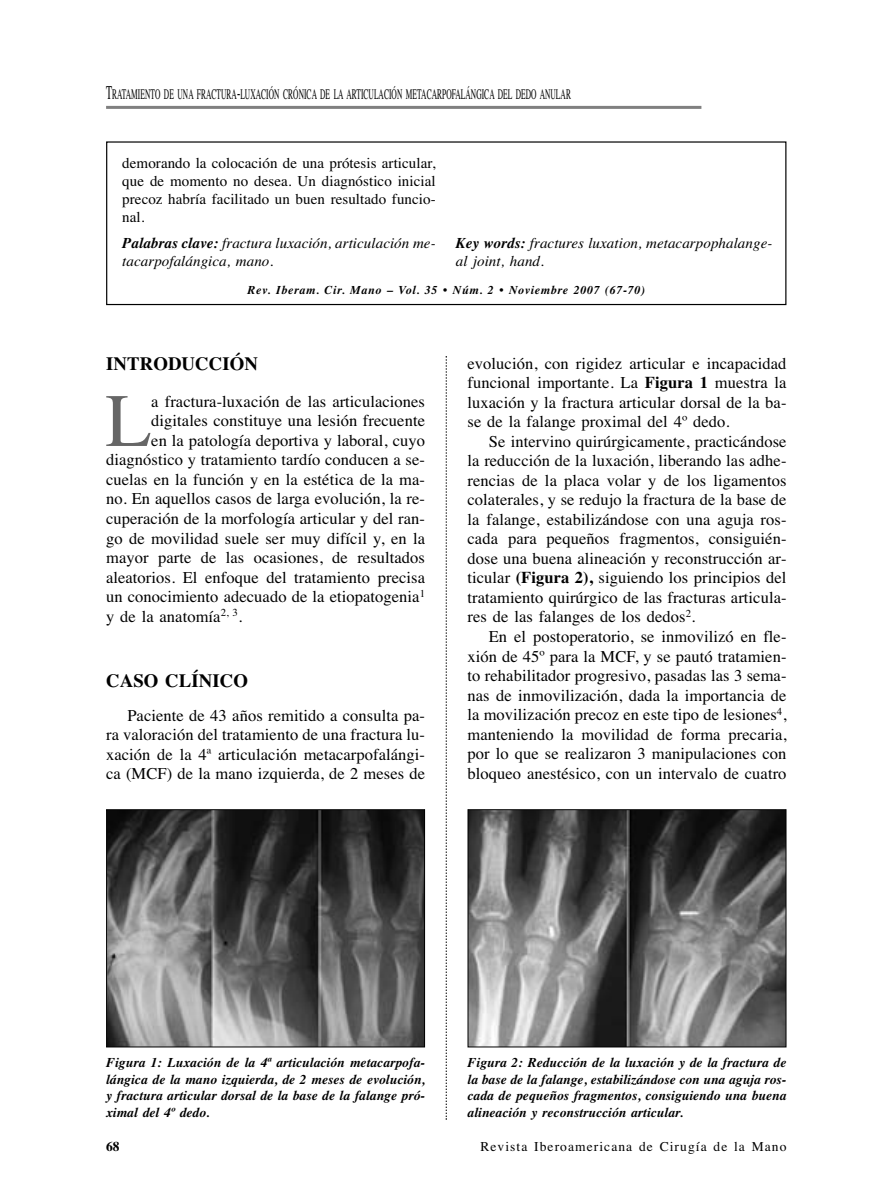
<style>
.page{position:relative;width:893px;height:1191px;background:#fff}
.page>*{position:absolute;margin:0;border:0;box-sizing:border-box;transform-origin:0 0}
.t1{font:75.3px "Times";color:#666}
.t2{font:700 18.75px "Times";letter-spacing:.005em;color:#000}
.t3{font:16.5px/19.5px "Times";letter-spacing:.005em;color:#000;text-align:justify}
.t4{font:15px/18px "Times";letter-spacing:.005em;color:#000;text-align:justify}
.t5{font:italic 15px/18px "Times";letter-spacing:.005em;color:#000}
.t6{font:14.7px "Times";letter-spacing:.005em;color:#000;scale:.51 1}
.t7{font:italic 700 13.5px/16.5px "Times";letter-spacing:.005em;color:#000;text-align:justify}
.t8{font:13.5px "Times";letter-spacing:.08em;color:#000}
.t9{font:700 13.5px "Times";color:#000}
.t10{font:italic 700 12px "Times";letter-spacing:.055em;color:#000}
.s1{font-size:19.5px}
.s2{font-weight:700}
</style>
<div class="page">
<hr style="left:106px;top:106px;width:595px;height:3px;background:#808080">
<svg style="left:446px;top:356px;width:1px;height:763px"></svg>
<div style="left:106px;top:141px;width:680px;height:164px;border:1px solid #000"></div>
<img style="left:108px;top:811px;width:315px;height:234px">
<div style="left:106px;top:809px;width:319px;height:238px;border:1px solid #000"></div>
<img style="left:470px;top:811px;width:314px;height:234px">
<div style="left:468px;top:809px;width:318px;height:238px;border:1px solid #000"></div>
<p class="t6" style="left:106px;top:89px;width:913px"><span class="s1">T</span>RATAMIENTO DE UNA FRACTURA<span class="s1">-</span>LUXACIÓN CRÓNICA DE LA ARTICULACIÓN METACARPOFALÁNGICA DEL DEDO ANULAR</p>
<p class="t4" style="left:122px;top:155px;width:315px">demorando la colocación de una prótesis articular, que de momento no desea. Un diagnóstico inicial precoz habría facilitado un buen resultado funcio&shy;nal.</p>
<p class="t5" style="left:122px;top:236px;width:315px"><span class="s2">Palabras clave:</span> fractura luxación, articulación me&shy;tacarpofalángica, mano.</p>
<p class="t10" style="left:247px;top:286px;width:399px">Rev. Iberam. Cir. Mano – Vol. 35 • Núm. 2 • Noviembre 2007 (67-70)</p>
<p class="t5" style="left:456px;top:236px;width:318px"><span class="s2">Key words:</span> fractures luxation, metacarpophalange&shy;al joint, hand.</p>
<p class="t2" style="left:106px;top:357px;width:154px">INTRODUCCIÓN</p>
<h1 class="t1" style="left:105px;top:393px;width:48px">L</h1>
<p class="t3" style="left:151px;top:393px;width:275px">a fractura-luxación de las articulaciones</p>
<p class="t3" style="left:151px;top:413px;width:275px">digitales constituye una lesión frecuente</p>
<p class="t3" style="left:151px;top:432px;width:275px">en la patología deportiva y laboral, cuyo</p>
<p class="t3" style="left:106px;top:452px;width:320px">diagnóstico y tratamiento tardío conducen a se-</p>
<p class="t3" style="left:106px;top:471px;width:320px">cuelas en la función y en la estética de la ma-</p>
<p class="t3" style="left:106px;top:491px;width:320px">no. En aquellos casos de larga evolución, la re-</p>
<p class="t3" style="left:106px;top:510px;width:320px">cuperación de la morfología articular y del ran-</p>
<p class="t3" style="left:106px;top:530px;width:320px">go de movilidad suele ser muy difícil y, en la</p>
<p class="t3" style="left:106px;top:549px;width:320px">mayor parte de las ocasiones, de resultados</p>
<p class="t3" style="left:106px;top:569px;width:320px">aleatorios. El enfoque del tratamiento precisa</p>
<p class="t3" style="left:106px;top:588px;width:320px">un conocimiento adecuado de la etiopatogenia<sup>1</sup></p>
<p class="t3" style="left:106px;top:608px;width:138px">y de la anatomía<sup>2,</sup> <sup>3</sup>.</p>
<p class="t2" style="left:106px;top:673px;width:143px">CASO CLÍNICO</p>
<p class="t3" style="left:106px;top:707px;width:320px;text-indent:21px">Paciente de 43 años remitido a consulta pa&shy;ra valoración del tratamiento de una fractura lu&shy;xación de la 4ª articulación metacarpofalángi&shy;ca (MCF) de la mano izquierda, de 2 meses de</p>
<p class="t3" style="left:468px;top:355px;width:320px">evolución, con rigidez articular e incapacidad funcional importante. La <span class="s2">Figura 1</span> muestra la luxación y la fractura articular dorsal de la ba&shy;se de la falange proximal del 4º dedo.</p>
<p class="t3" style="left:468px;top:433px;width:320px;text-indent:21px">Se intervino quirúrgicamente, practicándose la reducción de la luxación, liberando las adhe&shy;rencias de la placa volar y de los ligamentos colaterales, y se redujo la fractura de la base de la falange, estabilizándose con una aguja ros&shy;cada para pequeños fragmentos, consiguién&shy;dose una buena alineación y reconstrucción ar&shy;ticular <span class="s2">(Figura 2),</span> siguiendo los principios del tratamiento quirúrgico de las fracturas articula&shy;res de las falanges de los dedos<sup>2</sup>.</p>
<p class="t3" style="left:468px;top:628px;width:320px;text-indent:21px">En el postoperatorio, se inmovilizó en fle&shy;xión de 45º para la MCF, y se pautó tratamien&shy;to rehabilitador progresivo, pasadas las 3 sema&shy;nas de inmovilización, dada la importancia de la movilización precoz en este tipo de lesiones<sup>4</sup>, manteniendo la movilidad de forma precaria, por lo que se realizaron 3 manipulaciones con bloqueo anestésico, con un intervalo de cuatro</p>
<p class="t7" style="left:106px;top:1055px;width:320px">Figura 1: Luxación de la 4ª articulación metacarpofa&shy;lángica de la mano izquierda, de 2 meses de evolución, y fractura articular dorsal de la base de la falange pró&shy;ximal del 4º dedo.</p>
<p class="t7" style="left:468px;top:1055px;width:320px">Figura 2: Reducción de la luxación y de la fractura de la base de la falange, estabilizándose con una aguja ros&shy;cada de pequeños fragmentos, consiguiendo una buena alineación y reconstrucción articular.</p>
<p class="t9" style="left:106px;top:1141px;width:15px">68</p>
<p class="t8" style="left:480px;top:1141px;width:308px">Revista Iberoamericana de Cirugía de la Mano</p>
</div>
